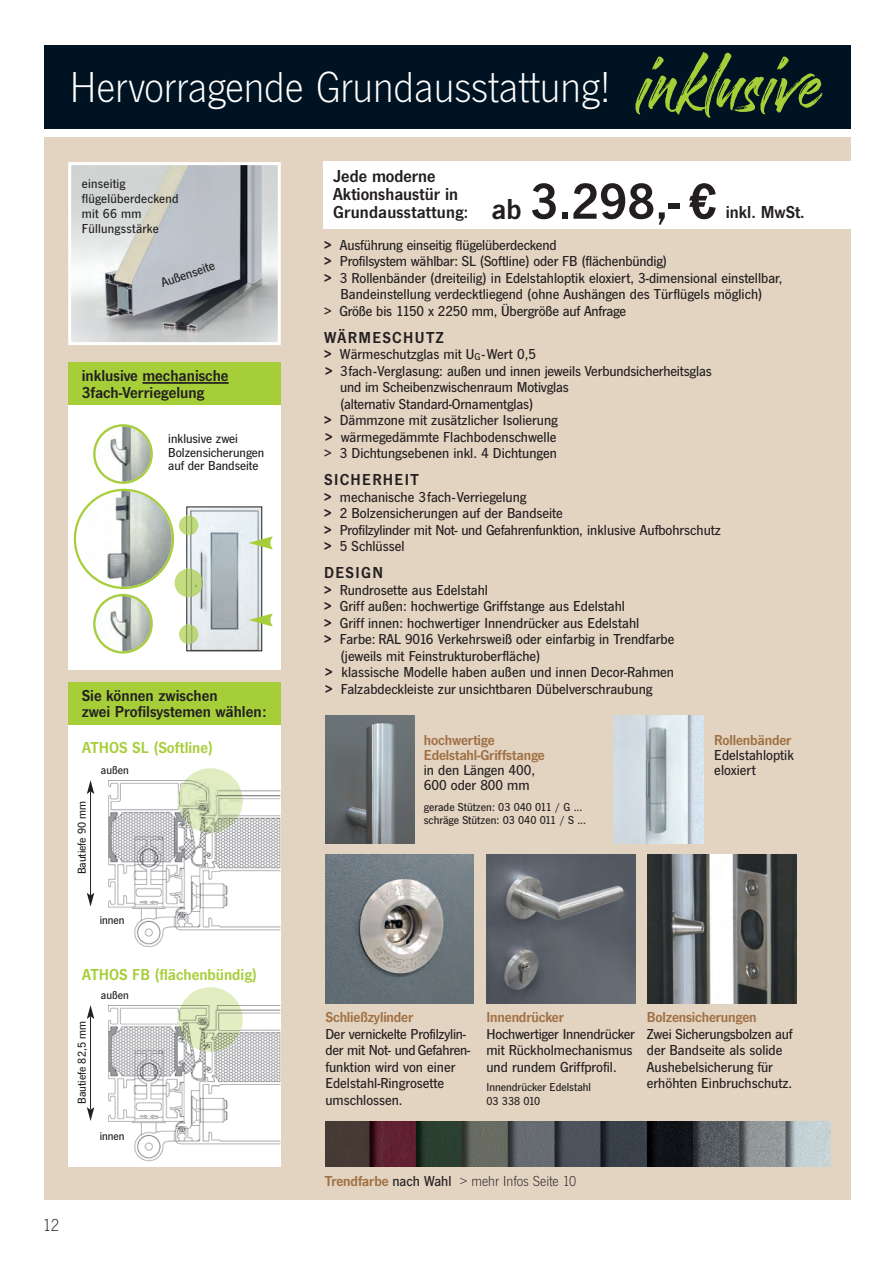
<style>
.page{position:relative;width:893px;height:1263px;background:#fff}
.page>*{position:absolute;margin:0;border:0;box-sizing:border-box;transform-origin:0 0}
.t1{font:105px "Sandbrush";letter-spacing:.01em;color:#a6ce39}
.t2{font:300 45px "News Got T";color:#fff}
.t3{font:18px/18px "News Got T Dem";color:#231f20}
.t4{font:300 18px "News Got T";color:#231f20}
.t5{font:16.5px/16.5px "News Got T Dem";color:#231f20}
.t6{font:16.5px "News Got T Dem";color:#a6ce39}
.t7{font:16.5px "News Got T Dem";letter-spacing:.08em;color:#231f20}
.t8{font:500 15px/16.5px "News Got T";color:#231f20}
.t9{font:15px/15px "News Got T Dem";letter-spacing:-.01em;color:#9f7043}
.t10{font:300 15px "News Got T";color:#231f20}
.t11{font:500 13.5px/15px "News Got T";color:#231f20}
.t12{font:500 12px/13.5px "News Got T";color:#231f20}
.s1{font-size:30px}
.s2{font-size:52.5px}
.s3{font-family:"News Got T Dem";font-weight:400}
.s4{font-size:10.5px}
.s5{font-family:"News Got T Dem";font-weight:400;color:#9f7043}
.s6{font-weight:500}
</style>
<div class="page">
<div style="left:44px;top:137px;width:807px;height:1063px;background:#e3d3c1"></div>
<div style="left:44px;top:45px;width:806px;height:84px;background:#001322"></div>
<img style="left:72px;top:166px;width:205px;height:175px">
<div style="left:68px;top:162px;width:213px;height:183px;border:3px solid #fff"></div>
<img style="left:325px;top:716px;width:89px;height:127px">
<img style="left:614px;top:716px;width:90px;height:127px">
<img style="left:325px;top:854px;width:149px;height:149px">
<img style="left:486px;top:855px;width:149px;height:148px">
<img style="left:647px;top:855px;width:149px;height:148px">
<div style="left:68px;top:363px;width:213px;height:307px;background:#fff"></div>
<img style="left:188px;top:508px;width:72px;height:141px">
<div style="left:186px;top:506px;width:76px;height:145px;border:1px solid #231f20"></div>
<img style="left:188px;top:515px;width:10px;height:20px">
<img style="left:188px;top:625px;width:10px;height:19px">
<svg style="left:74px;top:424px;width:114px;height:230px"></svg>
<img style="left:187px;top:569px;width:16px;height:28px">
<div style="left:68px;top:363px;width:213px;height:42px;background:#a6ce39"></div>
<hr style="left:143px;top:382px;width:86px;height:2px;background:#231f20">
<svg style="left:248px;top:536px;width:25px;height:13px"></svg>
<svg style="left:248px;top:613px;width:25px;height:13px"></svg>
<div style="left:68px;top:682px;width:213px;height:485px;background:#fff"></div>
<div style="left:68px;top:682px;width:213px;height:42px;background:#a6ce39"></div>
<hr style="left:90px;top:791px;width:1px;height:104px;background:#231f20">
<svg style="left:87px;top:780px;width:7px;height:14px"></svg>
<svg style="left:87px;top:893px;width:7px;height:13px"></svg>
<div style="left:178px;top:768px;width:65px;height:65px;background:#e1edc1;border-radius:50%"></div>
<img style="left:108px;top:780px;width:172px;height:167px">
<img style="left:178px;top:780px;width:65px;height:53px">
<hr style="left:90px;top:1016px;width:1px;height:94px;background:#231f20">
<svg style="left:87px;top:1005px;width:7px;height:14px"></svg>
<svg style="left:87px;top:1107px;width:7px;height:14px"></svg>
<div style="left:178px;top:987px;width:65px;height:65px;background:#e1edc1;border-radius:50%"></div>
<img style="left:108px;top:1005px;width:172px;height:157px">
<img style="left:178px;top:1005px;width:65px;height:47px">
<div style="left:323px;top:162px;width:547px;height:67px;background:#fff"></div>
<img style="left:325px;top:1122px;width:505px;height:45px">
<h2 class="t2" style="left:70px;top:60px;width:543px">Hervorragende Grundausstattung!</h2>
<h1 class="t1" style="left:635px;top:8px;width:187px">inklusive</h1>
<p class="t11" style="left:82px;top:176px;width:98px">einseitig flügelüberdeckend mit 66 mm<br>Füllungsstärke</p>
<p class="t11" style="left:159px;top:276px;width:57px;rotate:-19deg">Außenseite</p>
<p class="t5" style="left:82px;top:367px;width:148px">inklusive mechanische<br>3fach-Verriegelung</p>
<p class="t11" style="left:168px;top:432px;width:98px;line-height:13.5px">inklusive zwei<br>Bolzensicherungen auf der Bandseite</p>
<p class="t5" style="left:82px;top:687px;width:186px">Sie können zwischen<br>zwei Profilsystemen wählen:</p>
<p class="t6" style="left:82px;top:738px;width:133px">ATHOS SL (Softline)</p>
<p class="t12" style="left:75px;top:874px;width:75px;rotate:-90deg">Bautiefe 90 mm</p>
<p class="t12" style="left:101px;top:763px;width:29px">außen</p>
<p class="t12" style="left:100px;top:913px;width:26px">innen</p>
<p class="t6" style="left:82px;top:964px;width:177px">ATHOS FB (flächenbündig)</p>
<p class="t12" style="left:75px;top:1104px;width:84px;rotate:-90deg">Bautiefe 82,5 mm</p>
<p class="t12" style="left:101px;top:988px;width:29px">außen</p>
<p class="t12" style="left:100px;top:1129px;width:26px">innen</p>
<p class="t4" style="left:43px;top:1214px;width:18px">12</p>
<p class="t3" style="left:333px;top:167px;width:385px">Jede moderne<br>Aktionshaustür in<br>Grundausstattung: <span class="s1">ab</span> <span class="s2">3.298,- €</span></p>
<p class="t3" style="left:726px;top:203px;width:81px">inkl. MwSt.</p>
<p class="t8" style="left:324px;top:236px;width:234px"><span class="s3">&gt;</span> Ausführung einseitig flügelüberdeckend</p>
<p class="t8" style="left:324px;top:253px;width:345px"><span class="s3">&gt;</span> Profilsystem wählbar: SL (Softline) oder FB (flächenbündig)</p>
<p class="t8" style="left:324px;top:269px;width:460px"><span class="s3">&gt;</span> 3 Rollenbänder (dreiteilig) in Edelstahloptik eloxiert, 3-dimensional einstellbar,</p>
<p class="t8" style="left:341px;top:286px;width:423px">Bandeinstellung verdecktliegend (ohne Aushängen des Türflügels möglich)</p>
<p class="t8" style="left:324px;top:302px;width:304px">&gt; Größe bis 1150 x 2250 mm, Übergröße auf Anfrage</p>
<p class="t7" style="left:324px;top:327px;width:121px">WÄRMESCHUTZ</p>
<p class="t8" style="left:324px;top:346px;width:213px"><span class="s3">&gt;</span> Wärmeschutzglas mit U<span class="s4">G</span>-Wert 0,5</p>
<p class="t8" style="left:325px;top:362px;width:388px"><span class="s3">&gt;</span> 3fach-Verglasung: außen und innen jeweils Verbundsicherheitsglas</p>
<p class="t8" style="left:340px;top:379px;width:230px">und im Scheibenzwischenraum Motivglas</p>
<p class="t8" style="left:340px;top:395px;width:195px">(alternativ Standard-Ornamentglas)</p>
<p class="t8" style="left:324px;top:412px;width:235px"><span class="s3">&gt;</span> Dämmzone mit zusätzlicher Isolierung</p>
<p class="t8" style="left:325px;top:428px;width:233px"><span class="s3">&gt;</span> wärmegedämmte Flachbodenschwelle</p>
<p class="t8" style="left:324px;top:445px;width:234px">&gt; 3 Dichtungsebenen inkl. 4 Dichtungen</p>
<p class="t7" style="left:324px;top:470px;width:96px">SICHERHEIT</p>
<p class="t8" style="left:324px;top:488px;width:398px"><span class="s3">&gt;</span> mechanische 3fach-Verriegelung<br><span class="s3">&gt;</span> 2 Bolzensicherungen auf der Bandseite<br><span class="s3">&gt;</span> Profilzylinder mit Not- und Gefahrenfunktion, inklusive Aufbohrschutz <span class="s3">&gt;</span> 5 Schlüssel</p>
<p class="t5" style="left:324px;top:564px;width:60px">DESIGN</p>
<p class="t8" style="left:324px;top:581px;width:165px"><span class="s3">&gt;</span> Rundrosette aus Edelstahl</p>
<p class="t8" style="left:324px;top:598px;width:302px"><span class="s3">&gt;</span> Griff außen: hochwertige Griffstange aus Edelstahl</p>
<p class="t8" style="left:324px;top:614px;width:317px"><span class="s3">&gt;</span> Griff innen: hochwertiger Innendrücker aus Edelstahl</p>
<p class="t8" style="left:324px;top:631px;width:352px"><span class="s3">&gt;</span> Farbe: RAL 9016 Verkehrsweiß oder einfarbig in Trendfarbe</p>
<p class="t8" style="left:341px;top:647px;width:201px">(jeweils mit Feinstrukturoberfläche)</p>
<p class="t8" style="left:325px;top:664px;width:351px"><span class="s3">&gt;</span> klassische Modelle haben außen und innen Decor-Rahmen</p>
<p class="t8" style="left:325px;top:680px;width:329px"><span class="s3">&gt;</span> Falzabdeckleiste zur unsichtbaren Dübelverschraubung</p>
<p class="t9" style="left:424px;top:732px;width:122px">hochwertige<br>Edelstahl-Griffstange</p>
<p class="t8" style="left:424px;top:762px;width:113px;line-height:15px">in den Längen 400,<br>600 oder 800 mm</p>
<p class="t12" style="left:424px;top:800px;width:164px">gerade Stützen: 03 040 011 / G ... schräge Stützen: 03 040 011 / S ...</p>
<p class="t9" style="left:714px;top:732px;width:79px">Rollenbänder</p>
<p class="t8" style="left:714px;top:747px;width:81px;line-height:15px">Edelstahloptik eloxiert</p>
<p class="t9" style="left:325px;top:1010px;width:89px">Schließzylinder</p>
<p class="t8" style="left:325px;top:1025px;width:146px">Der vernickelte Profilzylin&shy;der mit Not- und Gefahren&shy;funktion wird von einer<br>Edelstahl-Ringrosette umschlossen.</p>
<p class="t9" style="left:486px;top:1009px;width:79px">Innendrücker</p>
<p class="t8" style="left:486px;top:1025px;width:150px">Hochwertiger Innendrücker mit Rückholmechanismus und rundem Griffprofil.</p>
<p class="t12" style="left:486px;top:1080px;width:106px">Innendrücker Edelstahl<br>03 338 010</p>
<p class="t9" style="left:647px;top:1009px;width:111px">Bolzensicherungen</p>
<p class="t8" style="left:647px;top:1025px;width:147px">Zwei Sicherungsbolzen auf der Bandseite als solide<br>Aushebelsicherung für erhöhten Einbruchschutz.</p>
<p class="t10" style="left:325px;top:1172px;width:253px"><span class="s5">Trendfarbe</span> <span class="s6">nach Wahl</span> &gt; mehr Infos Seite 10</p>
</div>
